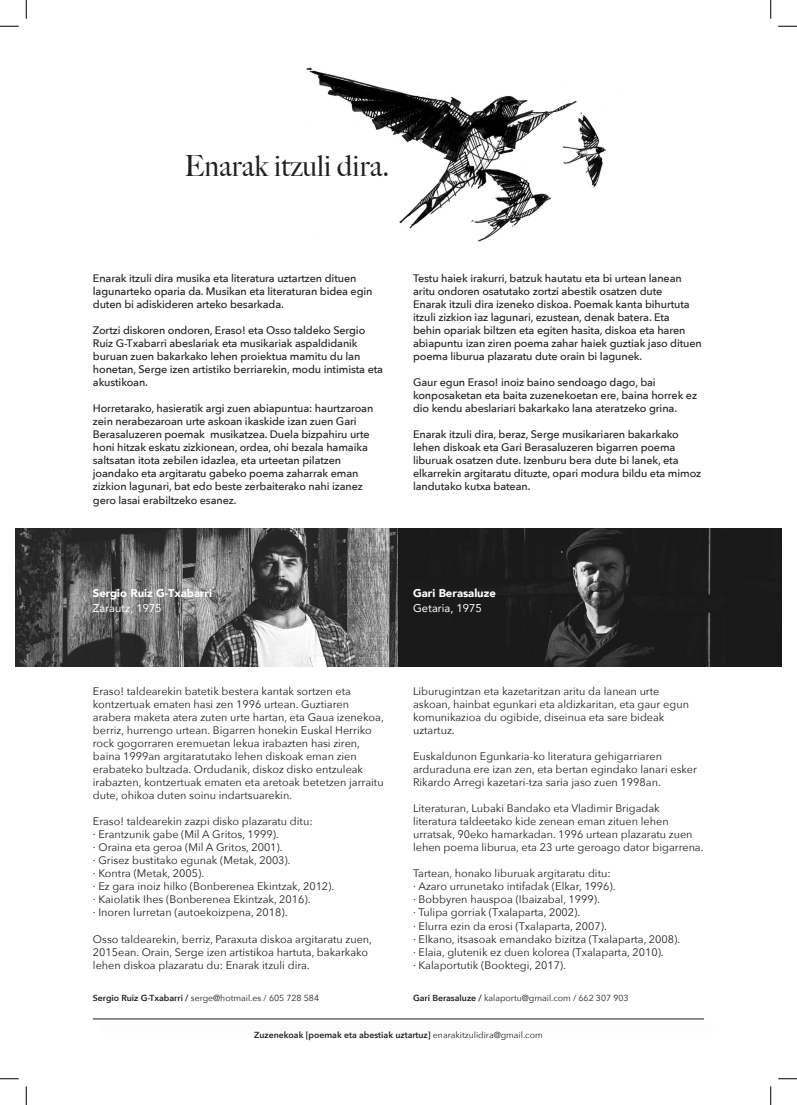
<style>
.page{position:relative;width:797px;height:1105px;background:#fff}
.page>*{position:absolute;margin:0;border:0;box-sizing:border-box;transform-origin:0 0}
.t1{font:500 29.25px "Big Caslon";color:#231f20;scale:.96 1}
.t2{font:900 11.25px "Avenir";color:#fff}
.t3{font:11.25px "Avenir";color:#fff}
.t4{font:10.88px/13px "Avenir Next";color:#231f20}
.t5{font:500 10.88px/13px "Avenir Next";letter-spacing:-.01em;color:#231f20}
.t6{font:8.75px "Avenir Next";color:#231f20}
.t7{font:600 8.75px "Avenir Next";color:#231f20}
.s1{font-weight:600}
.s2{font-weight:400}
</style>
<div class="page">
<img style="left:16px;top:529px;width:765px;height:137px">
<hr style="left:93px;top:1019px;width:611px;height:1px;background:#231f20">
<img style="left:306px;top:67px;width:301px;height:175px">
<svg style="left:0;top:25px;width:19px;height:2px"></svg>
<svg style="left:778px;top:25px;width:19px;height:2px"></svg>
<svg style="left:0;top:1078px;width:19px;height:1px"></svg>
<svg style="left:778px;top:1078px;width:19px;height:1px"></svg>
<svg style="left:25px;top:0;width:2px;height:19px"></svg>
<svg style="left:25px;top:1086px;width:2px;height:19px"></svg>
<svg style="left:770px;top:0;width:1px;height:19px"></svg>
<svg style="left:770px;top:1086px;width:1px;height:19px"></svg>
<p class="t1" style="left:185px;top:141px;width:215px">Enarak itzuli dira.</p>
<p class="t5" style="left:93px;top:271px;width:281px">Enarak itzuli dira musika eta literatura uztartzen dituen lagunarteko oparia da. Musikan eta literaturan bidea egin duten bi adiskideren arteko besarkada.</p>
<p class="t5" style="left:93px;top:323px;width:292px">Zortzi diskoren ondoren, Eraso! eta Osso taldeko Sergio Ruiz G-Txabarri abeslariak eta musikariak aspaldidanik buruan zuen bakarkako lehen proiektua mamitu du lan honetan, Serge izen artistiko berriarekin, modu intimista eta akustikoan.</p>
<p class="t5" style="left:93px;top:401px;width:282px">Horretarako, hasieratik argi zuen abiapuntua: haurtzaroan zein nerabezaroan urte askoan ikaskide izan zuen Gari Berasaluzeren poemak musikatzea. Duela bizpahiru urte honi hitzak eskatu zizkionean, ordea, ohi bezala hamaika saltsatan itota zebilen idazlea, eta urteetan pilatzen joandako eta argitaratu gabeko poema zaharrak eman zizkion lagunari, bat edo beste zerbaiterako nahi izanez gero lasai erabiltzeko esanez.</p>
<p class="t5" style="left:413px;top:271px;width:290px">Testu haiek irakurri, batzuk hautatu eta bi urtean lanean aritu ondoren osatutako zortzi abestik osatzen dute<br>Enarak itzuli dira izeneko diskoa. Poemak kanta bihurtuta itzuli zizkion iaz lagunari, ezustean, denak batera. Eta<br>behin opariak biltzen eta egiten hasita, diskoa eta haren abiapuntu izan ziren poema zahar haiek guztiak jaso dituen poema liburua plazaratu dute orain bi lagunek.</p>
<p class="t5" style="left:413px;top:375px;width:285px">Gaur egun Eraso! inoiz baino sendoago dago, bai konposaketan eta baita zuzenekoetan ere, baina horrek ez dio kendu abeslariari bakarkako lana ateratzeko grina.</p>
<p class="t5" style="left:413px;top:428px;width:290px">Enarak itzuli dira, beraz, Serge musikariaren bakarkako lehen diskoak eta Gari Berasaluzeren bigarren poema liburuak osatzen dute. Izenburu bera dute bi lanek, eta elkarrekin argitaratu dituzte, opari modura bildu eta mimoz landutako kutxa batean.</p>
<p class="t2" style="left:93px;top:583px;width:121px">Sergio Ruiz G-Txabarri</p>
<p class="t3" style="left:93px;top:599px;width:70px">Zarautz, 1975</p>
<p class="t4" style="left:93px;top:684px;width:292px">Eraso! taldearekin batetik bestera kantak sortzen eta kontzertuak ematen hasi zen 1996 urtean. Guztiaren arabera maketa atera zuten urte hartan, eta Gaua izenekoa, berriz, hurrengo urtean. Bigarren honekin Euskal Herriko rock gogorraren eremuetan lekua irabazten hasi ziren, baina 1999an argitaratutako lehen diskoak eman zien erabateko bultzada. Ordudanik, diskoz disko entzuleak irabazten, kontzertuak ematen eta aretoak betetzen jarraitu dute, ohikoa duten soinu indartsuarekin.</p>
<p class="t4" style="left:93px;top:814px;width:221px">Eraso! taldearekin zazpi disko plazaratu ditu: · Erantzunik gabe (Mil A Gritos, 1999).</p>
<p class="t4" style="left:93px;top:840px;width:191px">· Oraina eta geroa (Mil A Gritos, 2001).</p>
<p class="t4" style="left:93px;top:853px;width:199px">· Grisez bustitako egunak (Metak, 2003).</p>
<p class="t4" style="left:93px;top:866px;width:243px">· Kontra (Metak, 2005).<br>· Ez gara inoiz hilko (Bonberenea Ekintzak, 2012). · Kaiolatik Ihes (Bonberenea Ekintzak, 2016).</p>
<p class="t4" style="left:93px;top:906px;width:196px">· Inoren lurretan (autoekoizpena, 2018).</p>
<p class="t4" style="left:93px;top:932px;width:281px">Osso taldearekin, berriz, Paraxuta diskoa argitaratu zuen,<br>2015ean. Orain, Serge izen artistikoa hartuta, bakarkako lehen diskoa plazaratu du: Enarak itzuli dira.</p>
<p class="t2" style="left:413px;top:583px;width:84px">Gari Berasaluze</p>
<p class="t3" style="left:413px;top:599px;width:70px">Getaria, 1975</p>
<p class="t4" style="left:413px;top:684px;width:277px">Liburugintzan eta kazetaritzan aritu da lanean urte askoan, hainbat egunkari eta aldizkaritan, eta gaur egun komunikazioa du ogibide, diseinua eta sare bideak uztartuz.</p>
<p class="t4" style="left:413px;top:749px;width:285px">Euskaldunon Egunkaria-ko literatura gehigarriaren arduraduna ere izan zen, eta bertan egindako lanari esker<br>Rikardo Arregi kazetari-tza saria jaso zuen 1998an.</p>
<p class="t4" style="left:413px;top:801px;width:292px">Literaturan, Lubaki Bandako eta Vladimir Brigadak literatura taldeetako kide zenean eman zituen lehen urratsak, 90eko hamarkadan. 1996 urtean plazaratu zuen lehen poema liburua, eta 23 urte geroago dator bigarrena.</p>
<p class="t4" style="left:413px;top:866px;width:199px">Tartean, honako liburuak argitaratu ditu:</p>
<p class="t4" style="left:413px;top:880px;width:204px">· Azaro urrunetako intifadak (Elkar, 1996).</p>
<p class="t4" style="left:413px;top:893px;width:269px">· Bobbyren hauspoa (Ibaizabal, 1999).<br>· Tulipa gorriak (Txalaparta, 2002).<br>· Elurra ezin da erosi (Txalaparta, 2007).<br>· Elkano, itsasoak emandako bizitza (Txalaparta, 2008). · Elaia, glutenik ez duen kolorea (Txalaparta, 2010).<br>· Kalaportutik (Booktegi, 2017).</p>
<p class="t6" style="left:93px;top:990px;width:228px"><span class="s1">Sergio Ruiz G-Txabarri /</span> serge@hotmail.es / 605 728 584</p>
<p class="t7" style="left:254px;top:1027px;width:290px">Zuzenekoak [poemak eta abestiak uztartuz] <span class="s2">enarakitzulidira@gmail.com</span></p>
<p class="t6" style="left:413px;top:990px;width:217px"><span class="s1">Gari Berasaluze /</span> kalaportu@gmail.com / 662 307 903</p>
</div>
